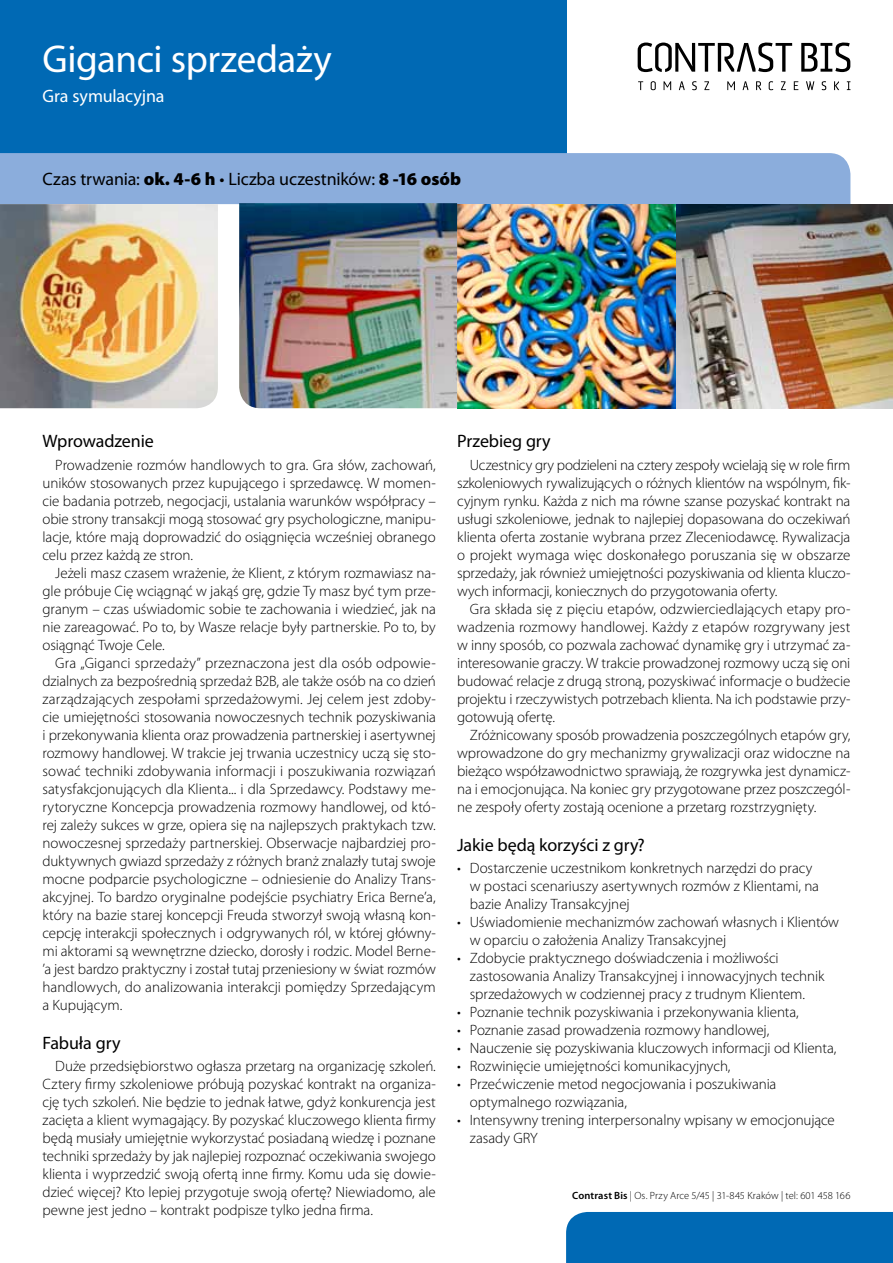
<style>
.page{position:relative;width:893px;height:1263px;background:#fff}
.page>*{position:absolute;margin:0;border:0;box-sizing:border-box;transform-origin:0 0}
.t1{font:39px "Myriad Pro";letter-spacing:-.01em;color:#fff}
.t2{font:18px "Myriad Pro";letter-spacing:-.005em;color:#000}
.t3{font:18px "Myriad Pro";letter-spacing:-.01em;color:#fff}
.t4{font:300 15px/18px "Myriad Pro";letter-spacing:-.005em;color:#000;text-align:justify}
.t5{font:300 10.5px "Myriad Pro";letter-spacing:.005em;color:#000}
.s1{font-weight:900}
.s2{font-weight:600}
</style>
<div class="page">
<div style="left:0;top:0;width:566px;height:153px;background:#0069b4"></div>
<div style="left:0;top:153px;width:850px;height:51px;background:#8baddc"></div>
<div style="left:566px;top:1212px;width:327px;height:51px;background:#0069b4"></div>
<svg style="left:638px;top:43px;width:212px;height:29px"></svg>
<svg style="left:638px;top:81px;width:5px;height:9px"></svg>
<svg style="left:651px;top:81px;width:5px;height:9px"></svg>
<svg style="left:664px;top:81px;width:7px;height:9px"></svg>
<svg style="left:679px;top:81px;width:6px;height:9px"></svg>
<svg style="left:692px;top:81px;width:5px;height:9px"></svg>
<svg style="left:704px;top:81px;width:5px;height:9px"></svg>
<svg style="left:727px;top:81px;width:8px;height:9px"></svg>
<svg style="left:743px;top:81px;width:5px;height:9px"></svg>
<svg style="left:756px;top:81px;width:5px;height:9px"></svg>
<svg style="left:769px;top:81px;width:4px;height:9px"></svg>
<svg style="left:781px;top:81px;width:5px;height:9px"></svg>
<svg style="left:794px;top:81px;width:4px;height:9px"></svg>
<svg style="left:806px;top:81px;width:8px;height:9px"></svg>
<svg style="left:822px;top:81px;width:4px;height:9px"></svg>
<svg style="left:834px;top:81px;width:5px;height:9px"></svg>
<svg style="left:847px;top:81px;width:3px;height:9px"></svg>
<img style="left:0;top:204px;width:218px;height:204px">
<img style="left:239px;top:203px;width:654px;height:205px">
<h1 class="t1" style="left:43px;top:35px;width:291px">Giganci sprzedaży</h1>
<p class="t3" style="left:43px;top:85px;width:123px">Gra symulacyjna</p>
<p class="t2" style="left:43px;top:168px;width:420px">Czas trwania: <span class="s1">ok. 4-6 h</span> • Liczba uczestników: <span class="s1">8 -16 osób</span></p>
<p class="t2" style="left:43px;top:430px;width:113px">Wprowadzenie</p>
<p class="t4" style="left:43px;top:455px;width:395px;text-indent:13px">Prowadzenie rozmów handlowych to gra. Gra słów, zachowań, uników stosowanych przez kupującego i sprzedawcę. W momen&shy;cie badania potrzeb, negocjacji, ustalania warunków współpracy – obie strony transakcji mogą stosować gry psychologiczne, manipu&shy;lacje, które mają doprowadzić do osiągnięcia wcześniej obranego celu przez każdą ze stron.</p>
<p class="t4" style="left:43px;top:563px;width:395px;text-indent:13px">Jeżeli masz czasem wrażenie, że Klient, z którym rozmawiasz na&shy;gle próbuje Cię wciągnąć w jakąś grę, gdzie Ty masz być tym prze&shy;granym – czas uświadomic sobie te zachowania i wiedzieć, jak na nie zareagować. Po to, by Wasze relacje były partnerskie. Po to, by osiągnąć Twoje Cele.</p>
<p class="t4" style="left:43px;top:653px;width:395px;text-indent:13px">Gra „Giganci sprzedaży” przeznaczona jest dla osób odpowie&shy;dzialnych za bezpośrednią sprzedaż B2B, ale także osób na co dzień zarządzających zespołami sprzedażowymi. Jej celem jest zdoby&shy;cie umiejętności stosowania nowoczesnych technik pozyskiwania i przekonywania klienta oraz prowadzenia partnerskiej i asertywnej rozmowy handlowej. W trakcie jej trwania uczestnicy uczą się sto&shy;sować techniki zdobywania informacji i poszukiwania rozwiązań satysfakcjonujących dla Klienta... i dla Sprzedawcy. Podstawy me&shy;rytoryczne Koncepcja prowadzenia rozmowy handlowej, od któ&shy;rej zależy sukces w grze, opiera się na najlepszych praktykach tzw. nowoczesnej sprzedaży partnerskiej. Obserwacje najbardziej pro&shy;duktywnych gwiazd sprzedaży z różnych branż znalazły tutaj swoje mocne podparcie psychologiczne – odniesienie do Analizy Trans&shy;akcyjnej. To bardzo oryginalne podejście psychiatry Erica Berne’a, który na bazie starej koncepcji Freuda stworzył swoją własną kon&shy;cepcję interakcji społecznych i odgrywanych ról, w której główny&shy;mi aktorami są wewnętrzne dziecko, dorosły i rodzic. Model Berne-’a jest bardzo praktyczny i został tutaj przeniesiony w świat rozmów handlowych, do analizowania interakcji pomiędzy Sprzedającym a Kupującym.</p>
<p class="t2" style="left:43px;top:1032px;width:79px">Fabuła gry</p>
<p class="t4" style="left:43px;top:1057px;width:395px;text-indent:13px">Duże przedsiębiorstwo ogłasza przetarg na organizację szkoleń.<br>Cztery firmy szkoleniowe próbują pozyskać kontrakt na organiza&shy;cję tych szkoleń. Nie będzie to jednak łatwe, gdyż konkurencja jest zacięta a klient wymagający. By pozyskać kluczowego klienta firmy będą musiały umiejętnie wykorzystać posiadaną wiedzę i poznane techniki sprzedaży by jak najlepiej rozpoznać oczekiwania swojego klienta i wyprzedzić swoją ofertą inne firmy. Komu uda się dowie&shy;dzieć więcej? Kto lepiej przygotuje swoją ofertę? Niewiadomo, ale pewne jest jedno – kontrakt podpisze tylko jedna firma.</p>
<p class="t2" style="left:457px;top:430px;width:95px">Przebieg gry</p>
<p class="t4" style="left:457px;top:455px;width:395px;text-indent:13px">Uczestnicy gry podzieleni na cztery zespoły wcielają się w role firm szkoleniowych rywalizujących o różnych klientów na wspólnym, fik&shy;cyjnym rynku. Każda z nich ma równe szanse pozyskać kontrakt na usługi szkoleniowe, jednak to najlepiej dopasowana do oczekiwań klienta oferta zostanie wybrana przez Zleceniodawcę. Rywalizacja o projekt wymaga więc doskonałego poruszania się w obszarze sprzedaży, jak również umiejętności pozyskiwania od klienta kluczo&shy;wych informacji, koniecznych do przygotowania oferty.</p>
<p class="t4" style="left:457px;top:599px;width:395px;text-indent:13px">Gra składa się z pięciu etapów, odzwierciedlających etapy pro&shy;wadzenia rozmowy handlowej. Każdy z etapów rozgrywany jest w inny sposób, co pozwala zachować dynamikę gry i utrzymać za&shy;interesowanie graczy. W trakcie prowadzonej rozmowy uczą się oni budować relacje z drugą stroną, pozyskiwać informacje o budżecie projektu i rzeczywistych potrzebach klienta. Na ich podstawie przy&shy;gotowują ofertę.</p>
<p class="t4" style="left:457px;top:725px;width:395px;text-indent:13px">Zróżnicowany sposób prowadzenia poszczególnych etapów gry, wprowadzone do gry mechanizmy grywalizacji oraz widoczne na bieżąco współzawodnictwo sprawiają, że rozgrywka jest dynamicz&shy;na i emocjonująca. Na koniec gry przygotowane przez poszczegól&shy;ne zespoły oferty zostają ocenione a przetarg rozstrzygnięty.</p>
<p class="t2" style="left:457px;top:834px;width:189px">Jakie będą korzyści z gry?</p>
<p class="t4" style="left:470px;top:859px;width:351px;text-align:left;text-indent:-13px">• Dostarczenie uczestnikom konkretnych narzędzi do pracy w postaci scenariuszy asertywnych rozmów z Klientami, na bazie Analizy Transakcyjnej</p>
<p class="t4" style="left:470px;top:913px;width:371px;text-indent:-13px">• Uświadomienie mechanizmów zachowań własnych i Klientów w oparciu o założenia Analizy Transakcyjnej</p>
<p class="t4" style="left:470px;top:949px;width:356px;text-align:left;text-indent:-13px">• Zdobycie praktycznego doświadczenia i możliwości zastosowania Analizy Transakcyjnej i innowacyjnych technik sprzedażowych w codziennej pracy z trudnym Klientem.</p>
<p class="t4" style="left:457px;top:1003px;width:343px">• Poznanie technik pozyskiwania i przekonywania klienta,</p>
<p class="t4" style="left:457px;top:1021px;width:314px">• Poznanie zasad prowadzenia rozmowy handlowej,</p>
<p class="t4" style="left:457px;top:1039px;width:381px">• Nauczenie się pozyskiwania kluczowych informacji od Klienta,</p>
<p class="t4" style="left:457px;top:1057px;width:275px">• Rozwinięcie umiejętności komunikacyjnych,</p>
<p class="t4" style="left:470px;top:1075px;width:308px;text-indent:-13px">• Przećwiczenie metod negocjowania i poszukiwania optymalnego rozwiązania,</p>
<p class="t4" style="left:470px;top:1111px;width:366px;text-indent:-13px">• Intensywny trening interpersonalny wpisany w emocjonujące zasady GRY</p>
<p class="t5" style="left:572px;top:1189px;width:280px"><span class="s2">Contrast Bis</span> | Os. Przy Arce 5/45 | 31-845 Kraków | tel: 601 458 166</p>
</div>
